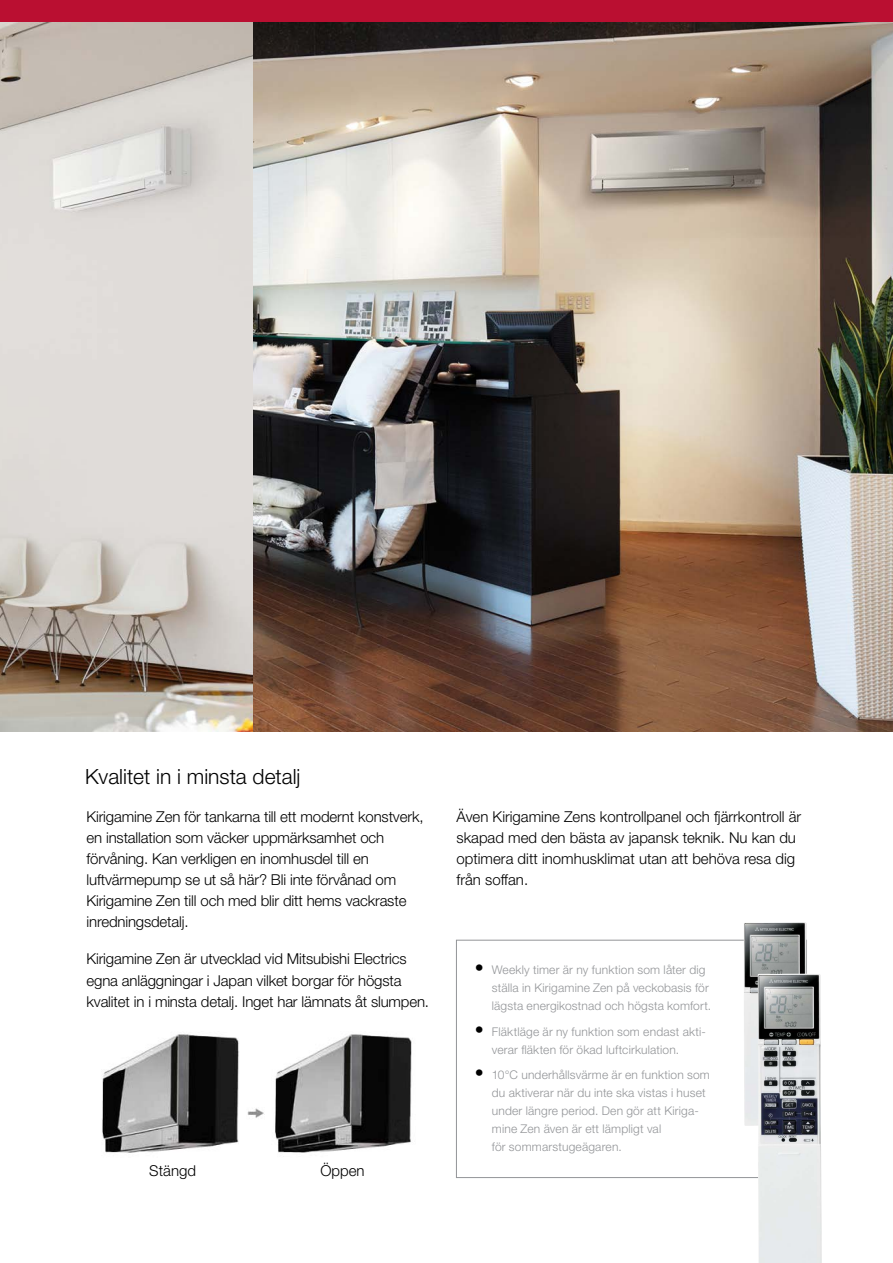
<style>
.page{position:relative;width:893px;height:1263px;background:#fff}
.page>*{position:absolute;margin:0;border:0;box-sizing:border-box;transform-origin:0 0}
.t1{font:300 21px "Helvetica Neue LT Std";color:#000}
.t2{font:300 15px/21px "Helvetica Neue LT Std";letter-spacing:-.01em;color:#000}
.t3{font:300 12px/18px "Helvetica Neue LT Std";letter-spacing:.015em;color:#939598}
.s1{font-size:18px;color:#000}
</style>
<div class="page">
<img style="left:744px;top:922px;width:63px;height:204px">
<img style="left:0;top:21px;width:254px;height:710px">
<img style="left:254px;top:21px;width:639px;height:710px">
<img style="left:758px;top:973px;width:63px;height:290px">
<img style="left:102px;top:1034px;width:310px;height:119px">
<div style="left:0;top:0;width:893px;height:21px;background:#ba0f31"></div>
<h1 class="t1" style="left:85px;top:764px;width:217px">Kvalitet in i minsta detalj</h1>
<p class="t2" style="left:87px;top:806px;width:338px">Kirigamine Zen för tankarna till ett modernt konstverk, en installation som väcker uppmärksamhet och förvåning. Kan verkligen en inomhusdel till en luftvärmepump se ut så här? Bli inte förvånad om Kirigamine Zen till och med blir ditt hems vackraste inredningsdetalj.</p>
<p class="t2" style="left:87px;top:948px;width:344px">Kirigamine Zen är utvecklad vid Mitsubishi Electrics egna anläggningar i Japan vilket borgar för högsta kvalitet in i minsta detalj. Inget har lämnats åt slumpen.</p>
<p class="t2" style="left:149px;top:1160px;width:48px">Stängd</p>
<p class="t2" style="left:320px;top:1160px;width:46px">Öppen</p>
<p class="t2" style="left:456px;top:806px;width:346px">Även Kirigamine Zens kontrollpanel och fjärrkontroll är skapad med den bästa av japansk teknik. Nu kan du optimera ditt inomhusklimat utan att behöva resa dig från soffan.</p>
<p class="t3" style="left:492px;top:961px;width:221px;text-indent:-17px"><span class="s1">•</span> Weekly timer är ny funktion som låter dig ställa in Kirigamine Zen på veckobasis för lägsta energikostnad och högsta komfort.</p>
<p class="t3" style="left:492px;top:1022px;width:216px;text-indent:-17px"><span class="s1">•</span> Fläktläge är ny funktion som endast akti&shy;verar fläkten för ökad luftcirkulation.</p>
<p class="t3" style="left:492px;top:1066px;width:220px;text-indent:-17px"><span class="s1">•</span> 10°C underhållsvärme är en funktion som du aktiverar när du inte ska vistas i huset under längre period. Den gör att Kiriga&shy;mine Zen även är ett lämpligt val<br>för sommarstugeägaren.</p>
</div>
